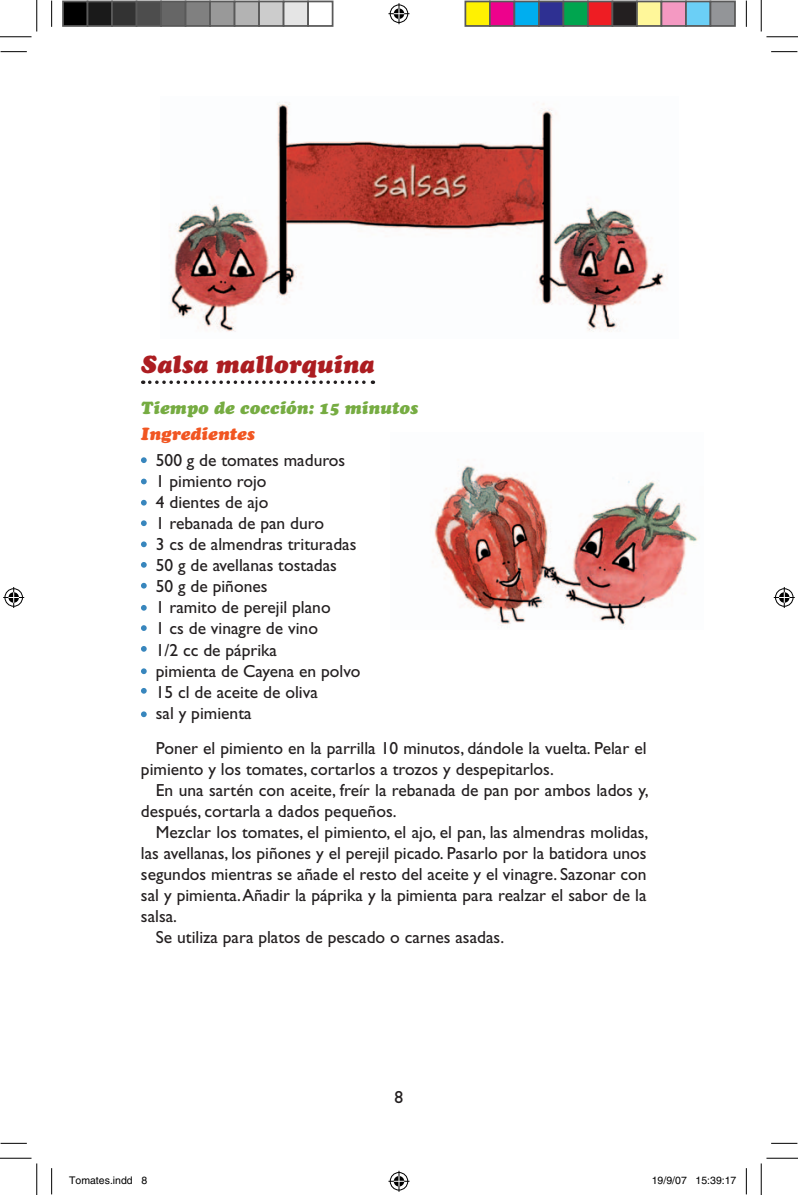
<style>
.page{position:relative;width:798px;height:1195px;background:#fff}
.page>*{position:absolute;margin:0;border:0;box-sizing:border-box;transform-origin:0 0}
.t1{font:italic 900 24.5px "Cooper";color:#ac1d21}
.t2{font:17.5px/21px "Gill Sans";color:#231f20}
.t3{font:italic 900 17.5px "Cooper";color:#76ac42}
.t4{font:italic 900 17.5px "Cooper";color:#f15622}
.t5{font:10.5px "Helvetica";color:#000}
</style>
<div class="page">
<img style="left:170px;top:102px;width:497px;height:230px">
<svg style="left:141px;top:457px;width:6px;height:6px"></svg>
<svg style="left:141px;top:478px;width:6px;height:6px"></svg>
<svg style="left:141px;top:500px;width:6px;height:5px"></svg>
<svg style="left:141px;top:520px;width:6px;height:6px"></svg>
<svg style="left:141px;top:541px;width:6px;height:6px"></svg>
<svg style="left:141px;top:562px;width:6px;height:6px"></svg>
<svg style="left:141px;top:583px;width:6px;height:5px"></svg>
<svg style="left:141px;top:605px;width:6px;height:5px"></svg>
<svg style="left:141px;top:625px;width:6px;height:6px"></svg>
<svg style="left:141px;top:646px;width:6px;height:6px"></svg>
<svg style="left:141px;top:668px;width:6px;height:6px"></svg>
<svg style="left:141px;top:688px;width:6px;height:5px"></svg>
<svg style="left:141px;top:711px;width:6px;height:6px"></svg>
<svg style="left:150px;top:380px;width:223px;height:4px"></svg>
<img style="left:434px;top:465px;width:264px;height:163px">
<svg style="left:1px;top:51px;width:26px;height:1px"></svg>
<svg style="left:771px;top:51px;width:26px;height:1px"></svg>
<svg style="left:1px;top:1143px;width:26px;height:1px"></svg>
<svg style="left:771px;top:1143px;width:26px;height:1px"></svg>
<svg style="left:51px;top:1px;width:1px;height:26px"></svg>
<svg style="left:51px;top:1168px;width:1px;height:26px"></svg>
<svg style="left:746px;top:1px;width:1px;height:26px"></svg>
<svg style="left:746px;top:1168px;width:1px;height:26px"></svg>
<hr style="left:0;top:36px;width:32px;height:1px;background:#000">
<hr style="left:766px;top:36px;width:32px;height:1px;background:#000">
<hr style="left:0;top:1158px;width:32px;height:1px;background:#000">
<hr style="left:766px;top:1158px;width:32px;height:1px;background:#000">
<hr style="left:36px;top:0;width:1px;height:31px;background:#000">
<hr style="left:36px;top:1163px;width:1px;height:32px;background:#000">
<hr style="left:761px;top:0;width:1px;height:31px;background:#000">
<hr style="left:761px;top:1163px;width:1px;height:32px;background:#000">
<svg style="left:388px;top:3px;width:21px;height:21px"></svg>
<svg style="left:388px;top:1170px;width:21px;height:21px"></svg>
<svg style="left:3px;top:587px;width:21px;height:21px"></svg>
<svg style="left:774px;top:587px;width:21px;height:21px"></svg>
<div style="left:63px;top:1px;width:25px;height:25px;background:#000"></div>
<div style="left:62px;top:1px;width:26px;height:26px;border:2px solid #595959"></div>
<div style="left:88px;top:1px;width:24px;height:25px;background:#1a1a1a"></div>
<div style="left:87px;top:1px;width:26px;height:26px;border:2px solid #595959"></div>
<div style="left:112px;top:1px;width:25px;height:25px;background:#333"></div>
<div style="left:111px;top:1px;width:26px;height:26px;border:2px solid #595959"></div>
<div style="left:137px;top:1px;width:24px;height:25px;background:#4d4d4d"></div>
<div style="left:136px;top:1px;width:26px;height:26px;border:2px solid #595959"></div>
<div style="left:161px;top:1px;width:25px;height:25px;background:#666"></div>
<div style="left:160px;top:1px;width:26px;height:26px;border:2px solid #595959"></div>
<div style="left:186px;top:1px;width:24px;height:25px;background:#808080"></div>
<div style="left:185px;top:1px;width:26px;height:26px;border:2px solid #595959"></div>
<div style="left:210px;top:1px;width:25px;height:25px;background:#999"></div>
<div style="left:209px;top:1px;width:26px;height:26px;border:2px solid #595959"></div>
<div style="left:235px;top:1px;width:24px;height:25px;background:#b3b3b3"></div>
<div style="left:234px;top:1px;width:26px;height:26px;border:2px solid #595959"></div>
<div style="left:259px;top:1px;width:25px;height:25px;background:#ccc"></div>
<div style="left:258px;top:1px;width:26px;height:26px;border:2px solid #595959"></div>
<div style="left:284px;top:1px;width:24px;height:25px;background:#e5e5e5"></div>
<div style="left:283px;top:1px;width:26px;height:26px;border:2px solid #595959"></div>
<div style="left:307px;top:1px;width:26px;height:26px;border:2px solid #595959"></div>
<div style="left:465px;top:1px;width:25px;height:25px;background:#fff101"></div>
<div style="left:464px;top:1px;width:27px;height:26px;border:2px solid #595959"></div>
<div style="left:490px;top:1px;width:24px;height:25px;background:#ed028c"></div>
<div style="left:489px;top:1px;width:26px;height:26px;border:2px solid #595959"></div>
<div style="left:514px;top:1px;width:25px;height:25px;background:#00aeef"></div>
<div style="left:513px;top:1px;width:27px;height:26px;border:2px solid #595959"></div>
<div style="left:539px;top:1px;width:24px;height:25px;background:#2e3092"></div>
<div style="left:538px;top:1px;width:26px;height:26px;border:2px solid #595959"></div>
<div style="left:563px;top:1px;width:25px;height:25px;background:#00a54f"></div>
<div style="left:562px;top:1px;width:27px;height:26px;border:2px solid #595959"></div>
<div style="left:588px;top:1px;width:24px;height:25px;background:#ee1d23"></div>
<div style="left:587px;top:1px;width:26px;height:26px;border:2px solid #595959"></div>
<div style="left:612px;top:1px;width:25px;height:25px;background:#231f20"></div>
<div style="left:611px;top:1px;width:27px;height:26px;border:2px solid #595959"></div>
<div style="left:637px;top:1px;width:24px;height:25px;background:#fff79a"></div>
<div style="left:636px;top:1px;width:26px;height:26px;border:2px solid #595959"></div>
<div style="left:661px;top:1px;width:25px;height:25px;background:#f499c2"></div>
<div style="left:660px;top:1px;width:27px;height:26px;border:2px solid #595959"></div>
<div style="left:686px;top:1px;width:24px;height:25px;background:#6bcff6"></div>
<div style="left:685px;top:1px;width:26px;height:26px;border:2px solid #595959"></div>
<div style="left:710px;top:1px;width:25px;height:25px;background:#939598"></div>
<div style="left:709px;top:1px;width:27px;height:26px;border:2px solid #595959"></div>
<h1 class="t1" style="left:141px;top:349px;width:235px">Salsa mallorquina</h1>
<p class="t3" style="left:141px;top:397px;width:279px">Tiempo de cocción: 15 minutos</p>
<p class="t4" style="left:141px;top:423px;width:115px">Ingredientes</p>
<p class="t2" style="left:156px;top:450px;width:206px">500 g de tomates maduros<br>1 pimiento rojo<br>4 dientes de ajo<br>1 rebanada de pan duro<br>3 cs de almendras trituradas<br>50 g de avellanas tostadas<br>50 g de piñones<br>1 ramito de perejil plano<br>1 cs de vinagre de vino<br>1/2 cc de páprika<br>pimienta de Cayena en polvo<br>15 cl de aceite de oliva<br>sal y pimienta</p>
<p class="t2" style="left:141px;top:737px;width:507px;text-indent:15px">Poner el pimiento en la parrilla 10 minutos, dándole la vuelta. Pelar el pimiento y los tomates, cortarlos a trozos y despepitarlos.</p>
<p class="t2" style="left:141px;top:779px;width:509px;text-indent:15px">En una sartén con aceite, freír la rebanada de pan por ambos lados y, después, cortarla a dados pequeños.</p>
<p class="t2" style="left:156px;top:821px;width:494px">Mezclar los tomates, el pimiento, el ajo, el pan, las almendras molidas,</p>
<p class="t2" style="left:141px;top:842px;width:507px">las avellanas, los piñones y el perejil picado. Pasarlo por la batidora unos</p>
<p class="t2" style="left:141px;top:863px;width:507px">segundos mientras se añade el resto del aceite y el vinagre. Sazonar con</p>
<p class="t2" style="left:141px;top:884px;width:507px">sal y pimienta. Añadir la páprika y la pimienta para realzar el sabor de la</p>
<p class="t2" style="left:141px;top:905px;width:38px">salsa.</p>
<p class="t2" style="left:156px;top:926px;width:350px">Se utiliza para platos de pescado o carnes asadas.</p>
<p class="t2" style="left:395px;top:1086px;width:10px">8</p>
<p class="t5" style="left:69px;top:1174px;width:80px">Tomates.indd 8</p>
<p class="t5" style="left:652px;top:1174px;width:86px">19/9/07 15:39:17</p>
</div>
